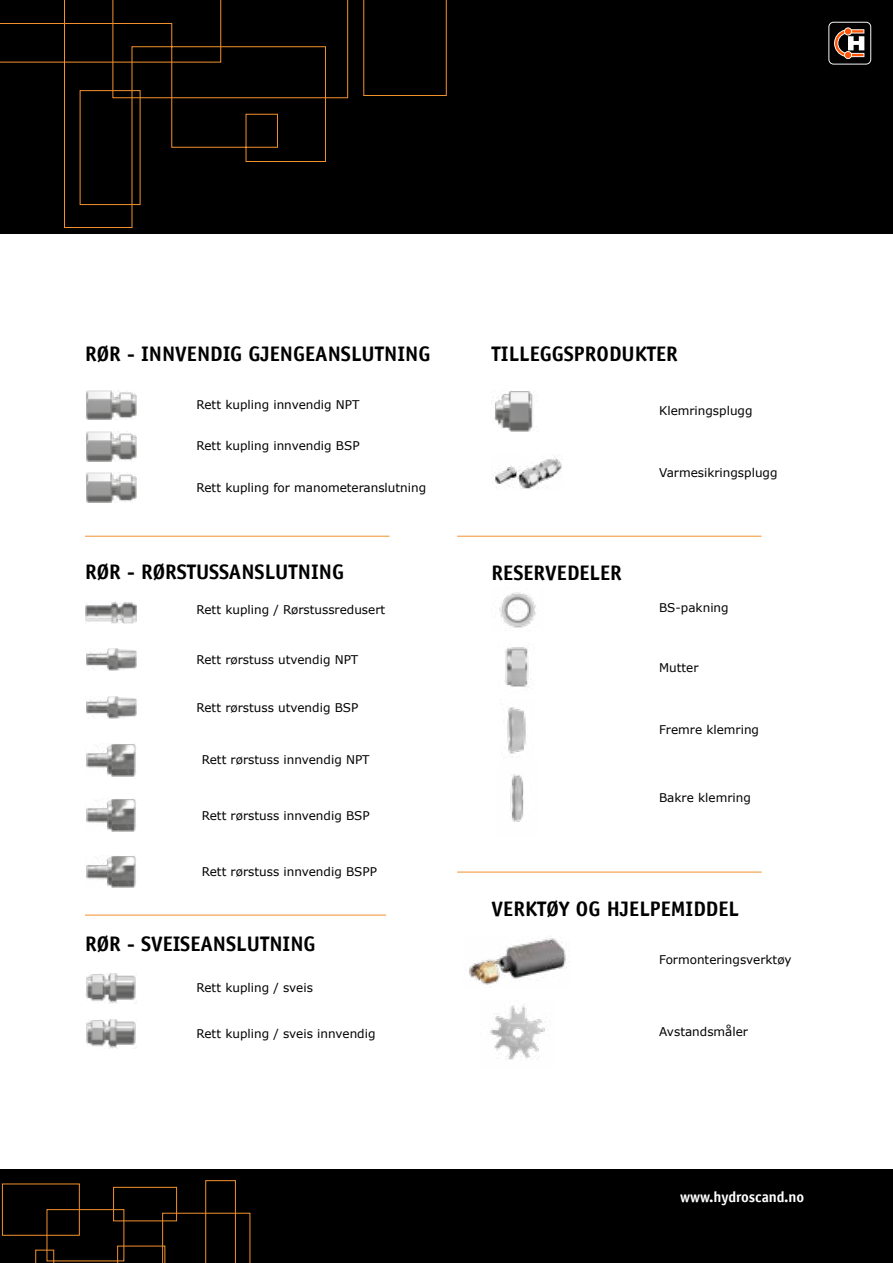
<style>
.page{position:relative;width:893px;height:1263px;background:#fff}
.page>*{position:absolute;margin:0;border:0;box-sizing:border-box;transform-origin:0 0}
.t1{font:700 21px "Officina Sans LT";color:#000}
.t2{font:700 15px "Officina Sans LT";color:#fff}
.t3{font:12px "Verdana";color:#000}
</style>
<div class="page">
<div style="left:0;top:0;width:893px;height:234px;background:#000"></div>
<svg style="left:0;top:0;width:447px;height:228px"></svg>
<div style="left:0;top:1169px;width:893px;height:94px;background:#000"></div>
<svg style="left:117px;top:1246px;width:48px;height:17px"></svg>
<svg style="left:206px;top:1180px;width:30px;height:81px"></svg>
<svg style="left:36px;top:1250px;width:18px;height:13px"></svg>
<div style="left:2px;top:1184px;width:78px;height:51px;border:1px solid #f3912d"></div>
<div style="left:47px;top:1209px;width:77px;height:52px;border:1px solid #f3912d"></div>
<div style="left:113px;top:1187px;width:64px;height:34px;border:1px solid #f3912d"></div>
<img style="left:86px;top:744px;width:51px;height:32px">
<img style="left:86px;top:799px;width:51px;height:32px">
<img style="left:86px;top:856px;width:50px;height:32px">
<img style="left:86px;top:390px;width:51px;height:30px">
<img style="left:86px;top:432px;width:51px;height:29px">
<img style="left:86px;top:473px;width:51px;height:29px">
<img style="left:86px;top:648px;width:51px;height:22px">
<img style="left:86px;top:697px;width:51px;height:22px">
<img style="left:85px;top:602px;width:52px;height:21px">
<img style="left:86px;top:974px;width:50px;height:29px">
<img style="left:86px;top:1019px;width:50px;height:29px">
<img style="left:494px;top:391px;width:40px;height:40px">
<img style="left:493px;top:456px;width:69px;height:33px">
<img style="left:499px;top:592px;width:37px;height:36px">
<img style="left:505px;top:643px;width:26px;height:44px">
<img style="left:507px;top:707px;width:19px;height:50px">
<img style="left:510px;top:774px;width:14px;height:48px">
<img style="left:469px;top:937px;width:98px;height:48px">
<img style="left:490px;top:1005px;width:60px;height:55px">
<hr style="left:85px;top:536px;width:304px;height:1px;background:#f3912d">
<hr style="left:457px;top:536px;width:305px;height:1px;background:#f3912d">
<hr style="left:457px;top:872px;width:305px;height:1px;background:#f3912d">
<hr style="left:85px;top:915px;width:301px;height:1px;background:#f3912d">
<svg style="left:828px;top:21px;width:44px;height:44px"></svg>
<h1 class="t1" style="left:85px;top:341px;width:347px">RØR - INNVENDIG GJENGEANSLUTNING</h1>
<p class="t3" style="left:196px;top:396px;width:165px">Rett kupling innvendig NPT</p>
<p class="t3" style="left:196px;top:437px;width:165px">Rett kupling innvendig BSP</p>
<p class="t3" style="left:196px;top:479px;width:231px">Rett kupling for manometeranslutning</p>
<h1 class="t1" style="left:85px;top:558px;width:261px">RØR - RØRSTUSSANSLUTNING</h1>
<p class="t3" style="left:196px;top:601px;width:190px">Rett kupling / Rørstussredusert</p>
<p class="t3" style="left:196px;top:651px;width:163px">Rett rørstuss utvendig NPT</p>
<p class="t3" style="left:196px;top:699px;width:163px">Rett rørstuss utvendig BSP</p>
<p class="t3" style="left:202px;top:751px;width:169px">Rett rørstuss innvendig NPT</p>
<p class="t3" style="left:202px;top:807px;width:169px">Rett rørstuss innvendig BSP</p>
<p class="t3" style="left:202px;top:863px;width:177px">Rett rørstuss innvendig BSPP</p>
<h1 class="t1" style="left:85px;top:930px;width:232px">RØR - SVEISEANSLUTNING</h1>
<p class="t3" style="left:196px;top:980px;width:118px">Rett kupling / sveis</p>
<p class="t3" style="left:196px;top:1025px;width:181px">Rett kupling / sveis innvendig</p>
<h1 class="t1" style="left:492px;top:341px;width:188px">TILLEGGSPRODUKTER</h1>
<p class="t3" style="left:659px;top:402px;width:95px">Klemringsplugg</p>
<h1 class="t1" style="left:492px;top:559px;width:132px">RESERVEDELER</h1>
<p class="t3" style="left:659px;top:464px;width:120px">Varmesikringsplugg</p>
<p class="t3" style="left:659px;top:600px;width:71px">BS-pakning</p>
<p class="t3" style="left:659px;top:659px;width:41px">Mutter</p>
<p class="t3" style="left:659px;top:721px;width:102px">Fremre klemring</p>
<p class="t3" style="left:659px;top:789px;width:93px">Bakre klemring</p>
<h1 class="t1" style="left:492px;top:896px;width:249px">VERKTØY OG HJELPEMIDDEL</h1>
<p class="t3" style="left:659px;top:952px;width:134px">Formonteringsverktøy</p>
<p class="t3" style="left:659px;top:1023px;width:90px">Avstandsmåler</p>
<p class="t2" style="left:680px;top:1187px;width:125px">www.hydroscand.no</p>
</div>
